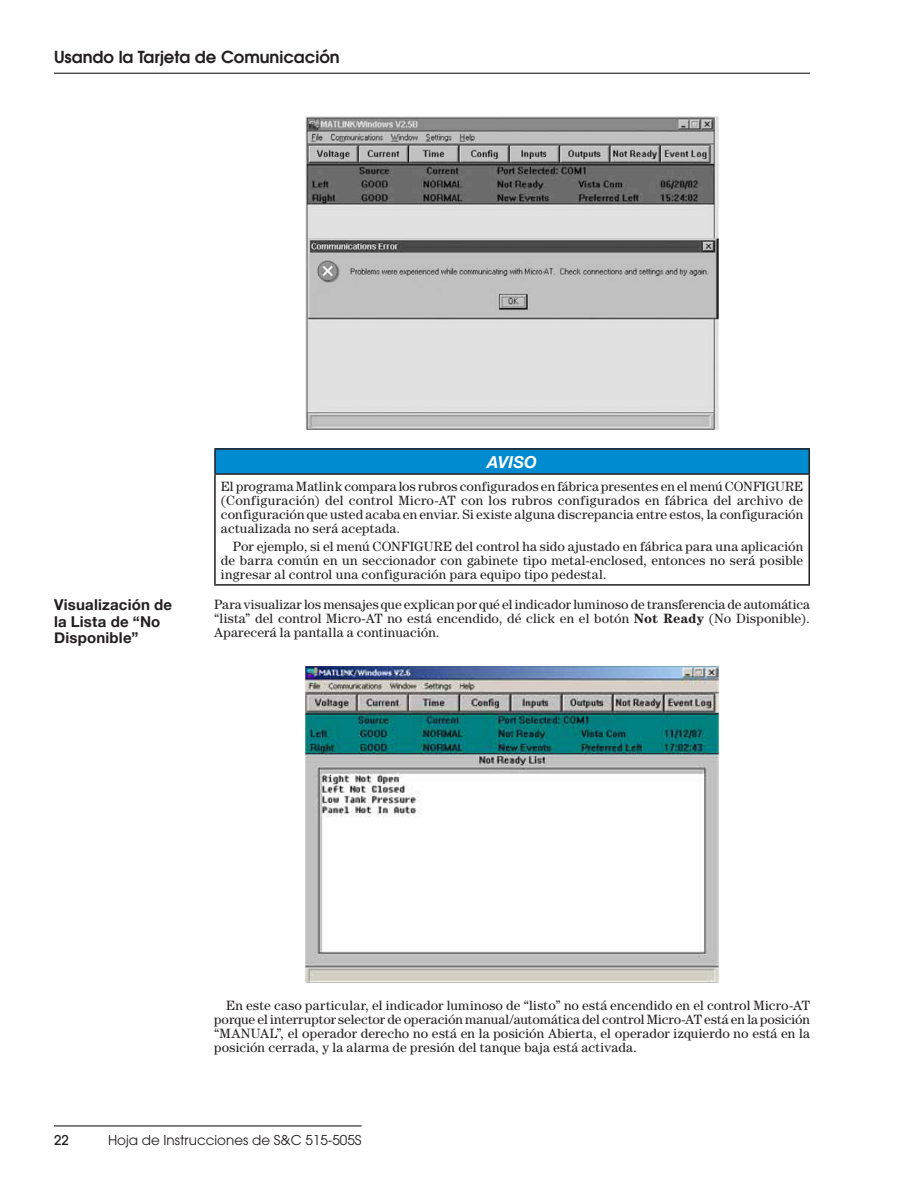
<style>
.page{position:relative;width:918px;height:1188px;background:#fff}
.page>*{position:absolute;margin:0;border:0;box-sizing:border-box;transform-origin:0 0}
.t1{font:600 16.5px "Avant Garde";color:#231f20}
.Hel-Oblique-11{font:italic 700 16.5px "Helvetica Neue";letter-spacing:.01em;color:#fff}
.Hel-Oblique-11-2{font:700 15px/16.5px "Helvetica Neue";letter-spacing:.015em;color:#231f20}
.Hel-Oblique-11-3{font:13.5px/14px "Century";letter-spacing:.015em;color:#231f20;text-align:justify}
.t2{font:13.5px "Avant Garde";color:#231f20}
.t3{font:500 13.5px "Avant Garde";color:#231f20}
.s1{font-weight:700}
</style>
<div class="page">
<hr style="left:54px;top:1125px;width:308px;height:1px;background:#231f20">
<hr style="left:54px;top:73px;width:756px;height:1px;background:#231f20">
<img style="left:306px;top:116px;width:412px;height:314px">
<div style="left:215px;top:449px;width:594px;height:25px;background:#008acf"></div>
<hr style="left:214px;top:448px;width:596px;height:2px;background:#231f20">
<hr style="left:214px;top:450px;width:2px;height:23px;background:#231f20">
<hr style="left:808px;top:450px;width:2px;height:23px;background:#231f20">
<hr style="left:214px;top:473px;width:596px;height:2px;background:#231f20">
<hr style="left:214px;top:475px;width:2px;height:109px;background:#231f20">
<hr style="left:808px;top:475px;width:2px;height:109px;background:#231f20">
<hr style="left:214px;top:584px;width:596px;height:2px;background:#231f20">
<img style="left:306px;top:666px;width:412px;height:316px">
<p class="t1" style="left:54px;top:46px;width:287px">Usando la Tarjeta de Comunicación</p>
<p class="Hel-Oblique-11-2" style="left:54px;top:596px;width:120px">Visualización de la Lista de “No<br>Disponible”</p>
<p class="Hel-Oblique-11" style="left:487px;top:449px;width:51px">AVISO</p>
<p class="Hel-Oblique-11-3" style="left:221px;top:479px;width:584px">El programa Matlink compara los rubros configurados en fábrica presentes en el menú CONFIGURE (Configuración) del control Micro-AT con los rubros configurados en fábrica del archivo de configuración que usted acaba en enviar. Si existe alguna discrepancia entre estos, la configuración actualizada no será aceptada.</p>
<p class="Hel-Oblique-11-3" style="left:221px;top:539px;width:584px;text-indent:12px">Por ejemplo, si el menú CONFIGURE del control ha sido ajustado en fábrica para una aplicación de barra común en un seccionador con gabinete tipo metal-enclosed, entonces no será posible ingresar al control una configuración para equipo tipo pedestal.</p>
<p class="Hel-Oblique-11-3" style="left:214px;top:597px;width:597px">Para visualizar los mensajes que explican por qué el indicador luminoso de transferencia de automática “lista” del control Micro-AT no está encendido, dé click en el botón <span class="s1">Not Ready</span> (No Disponible).<br>Aparecerá la pantalla a continuación.</p>
<p class="Hel-Oblique-11-3" style="left:214px;top:999px;width:597px;text-indent:12px">En este caso particular, el indicador luminoso de “listo” no está encendido en el control Micro-AT porque el interruptor selector de operación manual/automática del control Micro-AT está en la posición “MANUAL”, el operador derecho no está en la posición Abierta, el operador izquierdo no está en la posición cerrada, y la alarma de presión del tanque baja está activada.</p>
<p class="t3" style="left:54px;top:1131px;width:16px">22</p>
<p class="t2" style="left:108px;top:1132px;width:255px">Hoja de Instrucciones de S&amp;C 515-505S</p>
</div>
